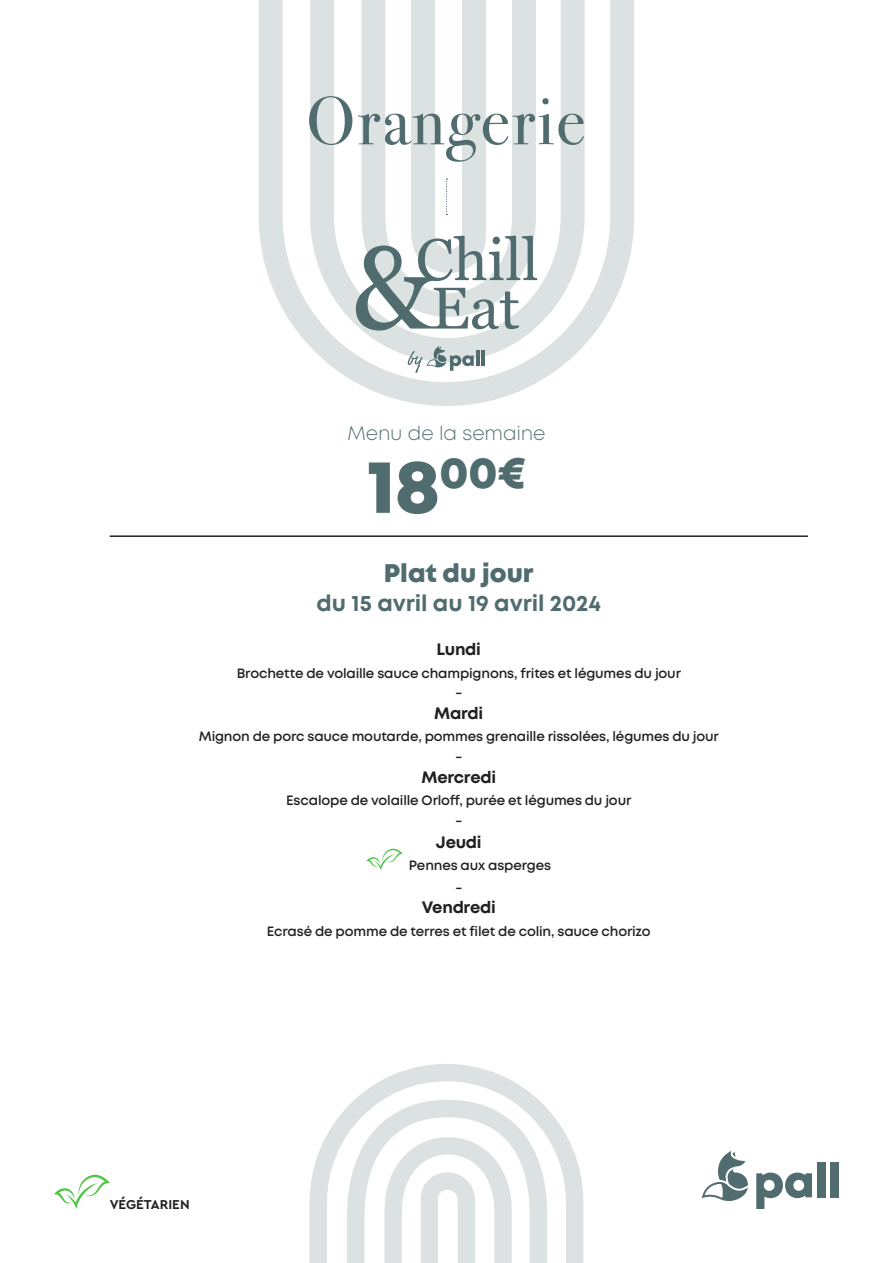
<style>
.page{position:relative;width:893px;height:1263px;background:#fff}
.page>*{position:absolute;margin:0;border:0;box-sizing:border-box;transform-origin:0 0}
.Intitulés_CAPSdecentré{font:800 44.1px "Mont";color:#516c6f}
.Intitulés_CAPSdecentré-2{font:800 25.5px "Mont";color:#516c6f}
.Intitulés_CAPSdecentré-3{font:700 22.5px "Mont";letter-spacing:-.005em;color:#516c6f}
.Intitulés_CAPSdecentré-4{font:300 19.5px "Mont";letter-spacing:-.01em;color:#516c6f}
.Intitulés_CAPSdecentré-5{font:700 16.5px "Mont";letter-spacing:-.015em;color:#231f20}
.Intitulés_CAPSdecentré-6{font:16.5px "Mont";color:#231f20}
.Intitulés_CAPSdecentré-7{font:600 13.5px "Mont";letter-spacing:-.01em;color:#231f20}
._2_PRODUIT{font:700 13.5px "Cera Pro";color:#231f20}
.s1{font-size:75.75px}
</style>
<div class="page">
<svg style="left:259px;top:0;width:375px;height:406px"></svg>
<svg style="left:298px;top:0;width:299px;height:374px"></svg>
<svg style="left:349px;top:0;width:199px;height:335px"></svg>
<svg style="left:309px;top:1064px;width:275px;height:199px"></svg>
<svg style="left:338px;top:1091px;width:218px;height:172px"></svg>
<svg style="left:446px;top:178px;width:1px;height:37px"></svg>
<hr style="left:476px;top:351px;width:3px;height:15px;background:#516c6f">
<hr style="left:482px;top:351px;width:3px;height:15px;background:#516c6f">
<svg style="left:408px;top:346px;width:66px;height:27px"></svg>
<svg style="left:356px;top:236px;width:181px;height:95px"></svg>
<svg style="left:309px;top:96px;width:275px;height:66px"></svg>
<hr style="left:110px;top:535px;width:698px;height:2px;background:#231f20">
<svg style="left:366px;top:849px;width:37px;height:21px"></svg>
<svg style="left:702px;top:1151px;width:46px;height:50px"></svg>
<svg style="left:756px;top:1172px;width:56px;height:37px"></svg>
<div style="left:817px;top:1162px;width:8px;height:35px;background:#516c6f"></div>
<div style="left:831px;top:1162px;width:8px;height:35px;background:#516c6f"></div>
<svg style="left:54px;top:1174px;width:56px;height:35px"></svg>
<p class="Intitulés_CAPSdecentré-4" style="left:347px;top:421px;width:200px">Menu de la semaine</p>
<p class="Intitulés_CAPSdecentré" style="left:367px;top:443px;width:161px"><span class="s1">18</span>00€</p>
<p class="Intitulés_CAPSdecentré-2" style="left:384px;top:557px;width:151px">Plat du jour</p>
<p class="Intitulés_CAPSdecentré-3" style="left:317px;top:588px;width:286px">du 15 avril au 19 avril 2024</p>
<p class="Intitulés_CAPSdecentré-5" style="left:437px;top:639px;width:46px">Lundi</p>
<p class="Intitulés_CAPSdecentré-7" style="left:237px;top:664px;width:446px">Brochette de volaille sauce champignons, frites et légumes du jour</p>
<p class="Intitulés_CAPSdecentré-6" style="left:455px;top:682px;width:9px">-</p>
<p class="Intitulés_CAPSdecentré-5" style="left:434px;top:702px;width:51px">Mardi</p>
<p class="Intitulés_CAPSdecentré-7" style="left:199px;top:728px;width:522px">Mignon de porc sauce moutarde, pommes grenaille rissolées, légumes du jour</p>
<p class="Intitulés_CAPSdecentré-6" style="left:455px;top:746px;width:9px">-</p>
<p class="Intitulés_CAPSdecentré-5" style="left:421px;top:766px;width:76px">Mercredi</p>
<p class="Intitulés_CAPSdecentré-7" style="left:286px;top:792px;width:346px">Escalope de volaille Orloff, purée et légumes du jour</p>
<p class="Intitulés_CAPSdecentré-6" style="left:455px;top:809px;width:9px">-</p>
<p class="Intitulés_CAPSdecentré-5" style="left:436px;top:831px;width:47px">Jeudi</p>
<p class="Intitulés_CAPSdecentré-7" style="left:409px;top:857px;width:144px">Pennes aux asperges</p>
<p class="Intitulés_CAPSdecentré-6" style="left:455px;top:876px;width:9px">-</p>
<p class="Intitulés_CAPSdecentré-5" style="left:422px;top:897px;width:76px">Vendredi</p>
<p class="Intitulés_CAPSdecentré-7" style="left:267px;top:922px;width:385px">Ecrasé de pomme de terres et filet de colin, sauce chorizo</p>
<p class="_2_PRODUIT" style="left:110px;top:1195px;width:81px">VÉGÉTARIEN</p>
</div>
